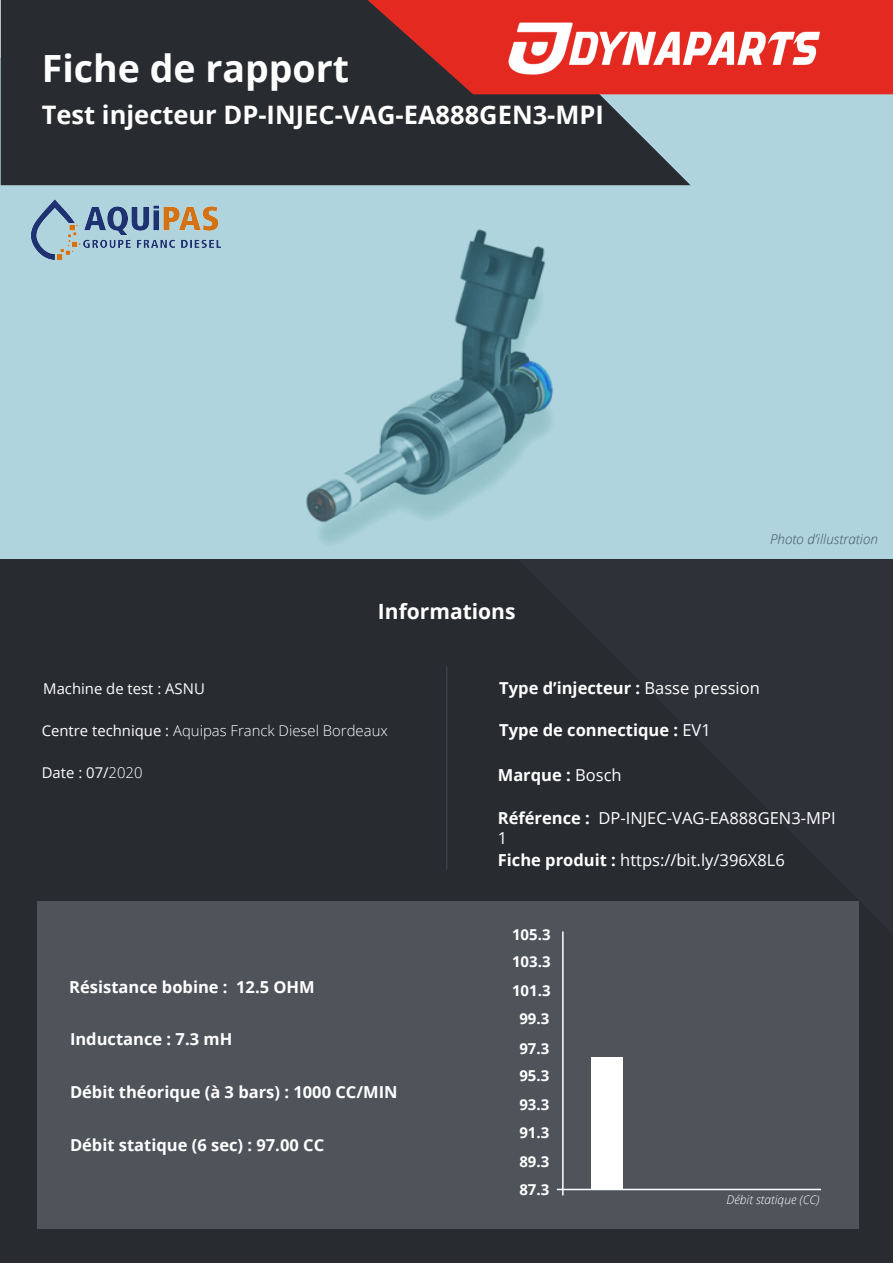
<style>
.page{position:relative;width:893px;height:1263px;background:#fff}
.page>*{position:absolute;margin:0;border:0;box-sizing:border-box;transform-origin:0 0}
.t1{font:700 37.5px "Open Sans";color:#fff}
.t2{font:700 25.5px "Open Sans";color:#fff}
.t3{font:700 21px "Open Sans";color:#fff}
.t4{font:700 16.5px "Open Sans";color:#fff}
.t5{font:16.5px/19.8px "Open Sans";color:#fff}
.t6{font:700 15px "Open Sans";color:#fff}
.t7{font:300 14.85px "Open Sans";color:#fff}
.t8{font:14.85px "Open Sans";color:#fff}
.t9{font:italic 300 13.5px "Open Sans";color:#3e565f}
.t10{font:italic 300 12px "Open Sans";color:#fff}
.s1{font-weight:400}
.s2{font-weight:300}
.s3{font-weight:700}
</style>
<div class="page">
<div style="left:0;top:58px;width:893px;height:501px;background:#afd4de"></div>
<img style="left:86px;top:94px;width:715px;height:450px">
<div style="left:1px;top:0;width:689px;height:185px;background:#282b2f"></div>
<svg style="left:368px;top:0;width:525px;height:94px;background:#c72923"></svg>
<img style="left:508px;top:22px;width:311px;height:53px">
<div style="left:0;top:559px;width:893px;height:704px;background:#282b2f"></div>
<hr style="left:446px;top:667px;width:1px;height:202px;background:#3c4047">
<div style="left:37px;top:901px;width:822px;height:327px;background:#4f545b"></div>
<hr style="left:562px;top:931px;width:2px;height:264px;background:#fff">
<hr style="left:557px;top:1189px;width:264px;height:1px;background:#fff">
<div style="left:591px;top:1057px;width:32px;height:132px;background:#fff"></div>
<img style="left:30px;top:199px;width:207px;height:61px">
<h1 class="t1" style="left:42px;top:42px;width:309px">Fiche de rapport</h1>
<h2 class="t2" style="left:42px;top:97px;width:564px">Test injecteur DP-INJEC-VAG-EA888GEN3-MPI</h2>
<p class="t3" style="left:378px;top:596px;width:139px">Informations</p>
<p class="t9" style="left:770px;top:530px;width:109px">Photo d’illustration</p>
<p class="t8" style="left:43px;top:678px;width:163px">Machine de test : ASNU</p>
<p class="t7" style="left:42px;top:721px;width:348px"><span class="s1">Centre technique :</span> Aquipas Franck Diesel Bordeaux</p>
<p class="t8" style="left:42px;top:762px;width:102px">Date : 07/<span class="s2">2020</span></p>
<p class="t4" style="left:69px;top:975px;width:247px">Résistance bobine : 12.5 OHM</p>
<p class="t4" style="left:70px;top:1027px;width:164px">Inductance : 7.3 mH</p>
<p class="t4" style="left:70px;top:1080px;width:329px">Débit théorique (à 3 bars) : 1000 CC/MIN</p>
<p class="t4" style="left:70px;top:1134px;width:256px">Débit statique (6 sec) : 97.00 CC</p>
<p class="t4" style="left:499px;top:676px;width:262px">Type d’injecteur : <span class="s1">Basse pression</span></p>
<p class="t4" style="left:499px;top:718px;width:213px">Type de connectique : <span class="s1">EV1</span></p>
<p class="t4" style="left:498px;top:764px;width:125px">Marque : <span class="s1">Bosch</span></p>
<p class="t5" style="left:498px;top:807px;width:339px"><span class="s3">Référence :</span> DP-INJEC-VAG-EA888GEN3-MPI<br>1</p>
<p class="t5" style="left:498px;top:850px;width:289px"><span class="s3">Fiche produit :</span> https://bit.ly/396X8L6</p>
<p class="t6" style="left:512px;top:924px;width:40px">105.3</p>
<p class="t6" style="left:512px;top:951px;width:40px">103.3</p>
<p class="t6" style="left:512px;top:980px;width:40px">101.3</p>
<p class="t6" style="left:519px;top:1008px;width:31px">99.3</p>
<p class="t6" style="left:519px;top:1038px;width:31px">97.3</p>
<p class="t6" style="left:519px;top:1065px;width:31px">95.3</p>
<p class="t6" style="left:519px;top:1094px;width:31px">93.3</p>
<p class="t6" style="left:519px;top:1122px;width:31px">91.3</p>
<p class="t6" style="left:519px;top:1151px;width:31px">89.3</p>
<p class="t6" style="left:519px;top:1179px;width:31px">87.3</p>
<p class="t10" style="left:726px;top:1192px;width:95px">Débit statique (CC)</p>
</div>
